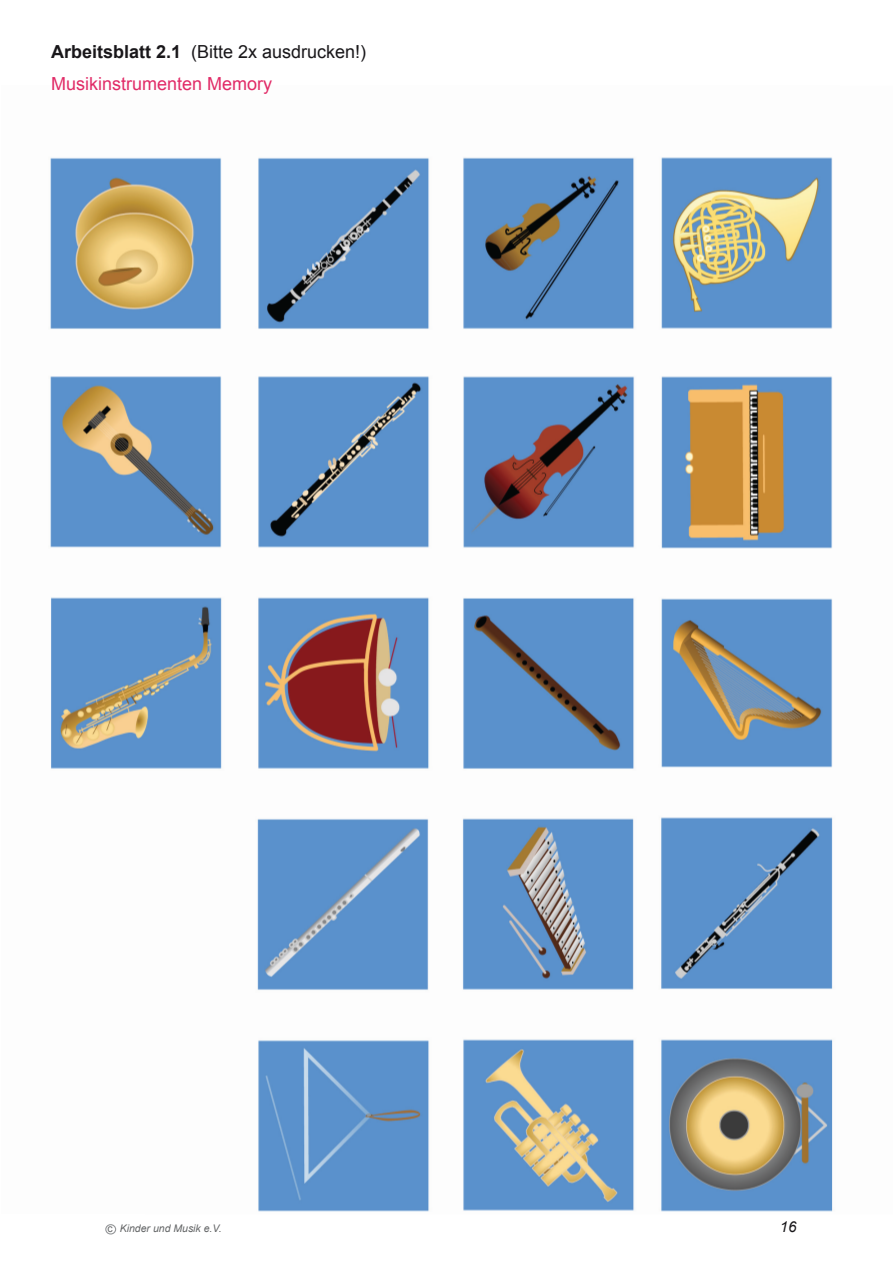
<style>
.page{position:relative;width:893px;height:1263px;background:#fff}
.page>*{position:absolute;margin:0;border:0;box-sizing:border-box;transform-origin:0 0}
.t1{font:18px/32px "Arial";color:#e12b67}
.t2{font:italic 15px "Arial";color:#19171a}
.t3{font:italic 10.5px "Arial";color:#636566}
.s1{font-weight:700;color:#19171a}
.s2{color:#19171a}
.s3{font-style:normal}
</style>
<div class="page">
<div style="left:105px;top:1224px;width:11px;height:10px;border:1px solid #949698;border-radius:50%"></div>
<img style="left:50px;top:157px;width:783px;height:1055px">
<p class="t1" style="left:51px;top:36px;width:317px"><span class="s1">Arbeitsblatt 2.1</span> <span class="s2">(Bitte 2x ausdrucken!)<br></span>Musikinstrumenten Memory</p>
<p class="t3" style="left:107px;top:1222px;width:116px"><span class="s3">c</span> Kinder und Musik e.V.</p>
<p class="t2" style="left:780px;top:1217px;width:18px">16</p>
</div>
